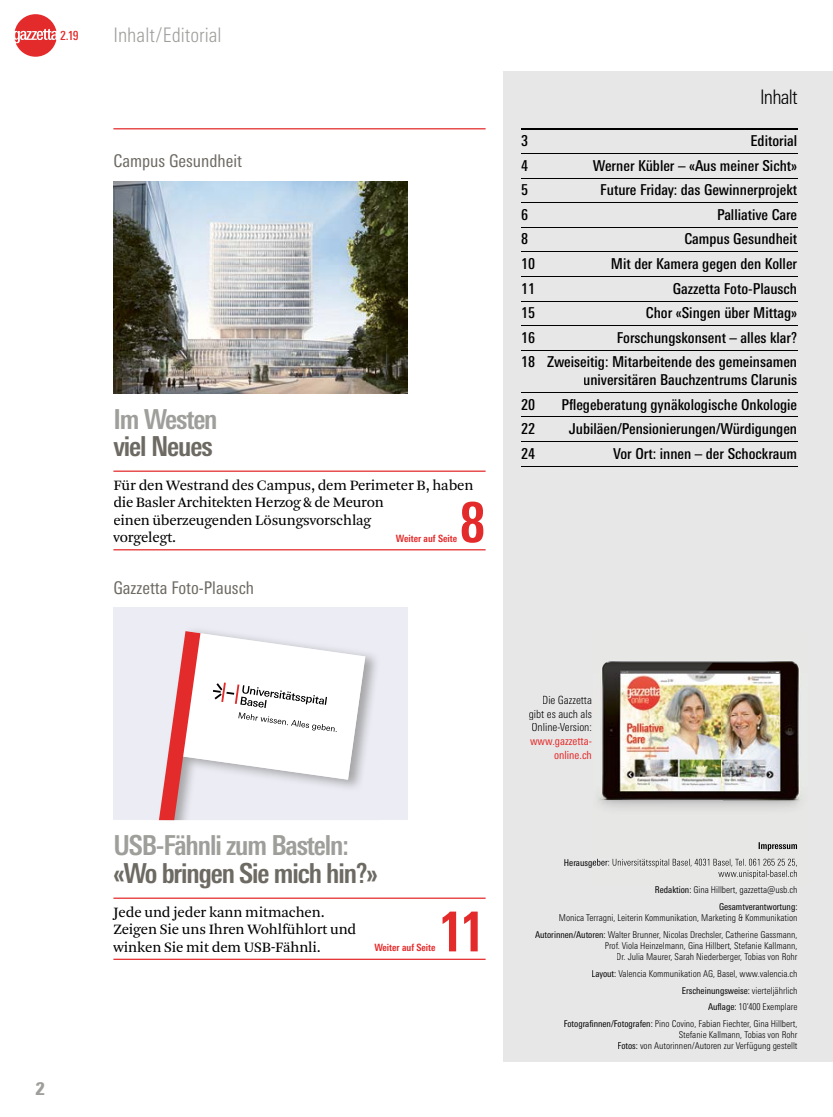
<style>
.page{position:relative;width:833px;height:1117px;background:#fff}
.page>*{position:absolute;margin:0;border:0;box-sizing:border-box;transform-origin:0 0}
.t1{font:700 condensed 55px "Univers Next Pro";color:#e42b2b}
.t2{font:700 condensed 27.5px "Univers Next Pro";letter-spacing:-.04em;color:#6d6a63}
.t3{font:700 condensed 27.5px "Univers Next Pro";letter-spacing:-.04em;color:#9e9e9b}
.t4{font:300 condensed 20px "Univers Next Pro";color:#9e9e9b}
.t5{font:300 condensed 20px "Univers Next Pro";letter-spacing:-.04em;color:#000}
.t6{font:condensed 17.5px "Univers Next Pro";color:#6d6a63}
.t7{font:900 condensed 17.5px "Univers Next Pro";color:#9e9e9b}
.t8{font:500 condensed 15px/24.6px "Univers Next Pro";color:#000;text-align:right}
.t9{font:15px/17.5px "Arnhem Blond";letter-spacing:-.01em;color:#000}
.t10{font:500 condensed 12.5px "Univers Next Pro";color:#e42b2b}
.t11{font:300 condensed 11.25px/13.8px "Univers Next Pro";color:#000;text-align:justify}
.t12{font:condensed 11.25px/13.8px "Univers Next Pro";color:#e42b2b;text-align:right}
.t13{font:700 condensed 10px "Univers Next Pro";color:#e42b2b}
.t14{font:300 condensed 9.38px/16.6px "Univers Next Pro";color:#000;text-align:right}
.t15{font:condensed 9.38px/16.6px "Univers Next Pro";color:#000;text-align:right}
.s1{font-weight:300}
.s2{font-weight:400}
</style>
<div class="page">
<div style="left:503px;top:71px;width:330px;height:990px;background:#e7e7e7"></div>
<hr style="left:521px;top:128px;width:276px;height:1px;background:#000">
<hr style="left:521px;top:153px;width:276px;height:1px;background:#000">
<hr style="left:521px;top:178px;width:276px;height:1px;background:#000">
<hr style="left:521px;top:202px;width:276px;height:1px;background:#000">
<hr style="left:521px;top:227px;width:276px;height:1px;background:#000">
<hr style="left:521px;top:251px;width:276px;height:1px;background:#000">
<hr style="left:521px;top:276px;width:276px;height:1px;background:#000">
<hr style="left:521px;top:300px;width:276px;height:1px;background:#000">
<hr style="left:521px;top:325px;width:276px;height:1px;background:#000">
<hr style="left:521px;top:350px;width:276px;height:1px;background:#000">
<hr style="left:521px;top:392px;width:276px;height:1px;background:#000">
<hr style="left:521px;top:416px;width:276px;height:1px;background:#000">
<hr style="left:521px;top:441px;width:276px;height:1px;background:#000">
<hr style="left:521px;top:466px;width:276px;height:1px;background:#000">
<hr style="left:113px;top:128px;width:372px;height:1px;background:#e42b2b">
<hr style="left:113px;top:470px;width:372px;height:1px;background:#e42b2b">
<hr style="left:113px;top:549px;width:372px;height:1px;background:#e42b2b">
<hr style="left:113px;top:897px;width:372px;height:1px;background:#e42b2b">
<hr style="left:113px;top:958px;width:372px;height:1px;background:#e42b2b">
<div style="left:113px;top:607px;width:294px;height:213px;background:#ebecf4"></div>
<svg style="left:159px;top:631px;width:206px;height:189px"></svg>
<img style="left:113px;top:181px;width:294px;height:212px">
<img style="left:598px;top:661px;width:203px;height:218px">
<img style="left:758px;top:842px;width:39px;height:8px">
<img style="left:593px;top:858px;width:16px;height:9px">
<img style="left:612px;top:858px;width:185px;height:9px">
<img style="left:718px;top:869px;width:79px;height:9px">
<svg style="left:15px;top:14px;width:41px;height:43px"></svg>
<h3 class="t10" style="left:60px;top:28px;width:20px">2.19</h3>
<h3 class="t4" style="left:113px;top:23px;width:110px">Inhalt / Editorial</h3>
<h3 class="t6" style="left:113px;top:151px;width:130px">Campus Gesundheit</h3>
<h2 class="t3" style="left:113px;top:402px;width:106px">Im Westen</h2>
<h2 class="t2" style="left:113px;top:430px;width:101px">viel Neues</h2>
<h3 class="t9" style="left:113px;top:476px;width:362px">Für den Westrand des Campus, dem Perimeter B, haben die Basler Architekten Herzog &amp; de Meuron<br>einen überzeugenden Lösungsvorschlag<br>vorgelegt.</h3>
<h1 class="t1" style="left:459px;top:489px;width:27px">8</h1>
<p class="t13" style="left:396px;top:532px;width:63px">Weiter auf Seite</p>
<h3 class="t6" style="left:113px;top:577px;width:142px">Gazzetta Foto-Plausch</h3>
<h3 class="t5" style="left:760px;top:85px;width:39px">Inhalt</h3>
<h3 class="t8" style="left:521px;top:128px;width:9px">3</h3>
<h3 class="t8" style="left:750px;top:128px;width:48px">Editorial</h3>
<h3 class="t8" style="left:521px;top:153px;width:9px">4</h3>
<h3 class="t8" style="left:593px;top:153px;width:206px">Werner Kübler – «Aus meiner Sicht»</h3>
<h3 class="t8" style="left:521px;top:177px;width:9px">5</h3>
<h3 class="t8" style="left:600px;top:177px;width:198px">Future Friday: das Gewinnerprojekt</h3>
<h3 class="t8" style="left:521px;top:202px;width:9px">6</h3>
<h3 class="t8" style="left:717px;top:202px;width:82px">Palliative Care</h3>
<h3 class="t8" style="left:521px;top:226px;width:9px">8</h3>
<h3 class="t8" style="left:684px;top:226px;width:114px">Campus Gesundheit</h3>
<h3 class="t8" style="left:521px;top:251px;width:16px">10</h3>
<h3 class="t8" style="left:611px;top:251px;width:188px">Mit der Kamera gegen den Koller</h3>
<h3 class="t8" style="left:521px;top:276px;width:16px">11</h3>
<h3 class="t8" style="left:673px;top:276px;width:126px">Gazzetta Foto-Plausch</h3>
<h3 class="t8" style="left:521px;top:300px;width:16px">15</h3>
<h3 class="t8" style="left:646px;top:300px;width:153px">Chor «Singen über Mittag»</h3>
<h3 class="t8" style="left:521px;top:325px;width:16px">16</h3>
<h3 class="t8" style="left:521px;top:325px;width:278px">Forschungskonsent – alles klar?<br>18 Zweiseitig: Mitarbeitende des gemeinsamen</h3>
<h3 class="t8" style="left:583px;top:367px;width:215px">universitären Bauchzentrums Clarunis</h3>
<h3 class="t8" style="left:521px;top:392px;width:16px">20</h3>
<h3 class="t8" style="left:561px;top:392px;width:237px">Pflegeberatung gynäkologische Onkologie</h3>
<h3 class="t8" style="left:521px;top:416px;width:16px">22</h3>
<h3 class="t8" style="left:569px;top:416px;width:230px">Jubiläen/Pensionierungen/Würdigungen</h3>
<h3 class="t8" style="left:521px;top:441px;width:16px">24</h3>
<h3 class="t8" style="left:613px;top:441px;width:186px">Vor Ort: innen – der Schockraum</h3>
<h3 class="t7" style="left:35px;top:1077px;width:11px">2</h3>
<h2 class="t3" style="left:113px;top:829px;width:237px">USB-Fähnli zum Basteln:</h2>
<h2 class="t2" style="left:113px;top:856px;width:266px">«Wo bringen Sie mich hin?»</h2>
<h3 class="t9" style="left:113px;top:903px;width:244px">Jede und jeder kann mitmachen.<br>Zeigen Sie uns Ihren Wohlfühlort und winken Sie mit dem USB-Fähnli.</h3>
<h1 class="t1" style="left:438px;top:898px;width:49px">11</h1>
<p class="t13" style="left:374px;top:941px;width:63px">Weiter auf Seite</p>
<p class="t11" style="left:529px;top:692px;width:65px;text-indent:13px">Die Gazzetta gibt es auch als Online-Version:</p>
<p class="t12" style="left:530px;top:734px;width:63px">www.gazzetta&shy;online.ch</p>
<p class="t15" style="left:564px;top:853px;width:47px">Herausgeber:</p>
<p class="t15" style="left:655px;top:881px;width:144px">Redaktion: <span class="s1">Gina Hillbert, gazzetta@usb.ch<br></span>Gesamtverantwortung:</p>
<p class="t14" style="left:535px;top:909px;width:264px">Monica Terragni, Leiterin Kommunikation, Marketing &amp; Kommunikation<br><span class="s2">Autorinnen/Autoren:</span> Walter Brunner, Nicolas Drechsler, Catherine Gassmann,</p>
<p class="t14" style="left:605px;top:939px;width:194px;line-height:11.2px">Prof. Viola Heinzelmann, Gina Hillbert, Stefanie Kallmann,<br>Dr. Julia Maurer, Sarah Niederberger, Tobias von Rohr</p>
<p class="t14" style="left:564px;top:965px;width:235px"><span class="s2">Layout:</span> Valencia Kommunikation AG, Basel, www.valencia.ch <span class="s2">Erscheinungsweise:</span> vierteljährlich<br><span class="s2">Auflage:</span> 10’400 Exemplare<br><span class="s2">Fotografinnen/Fotografen:</span> Pino Covino, Fabian Fiechter, Gina Hillbert,</p>
<p class="t14" style="left:617px;top:1028px;width:181px;line-height:11.2px">Stefanie Kallmann, Tobias von Rohr<br><span class="s2">Fotos:</span> von Autorinnen/Autoren zur Verfügung gestellt</p>
</div>
